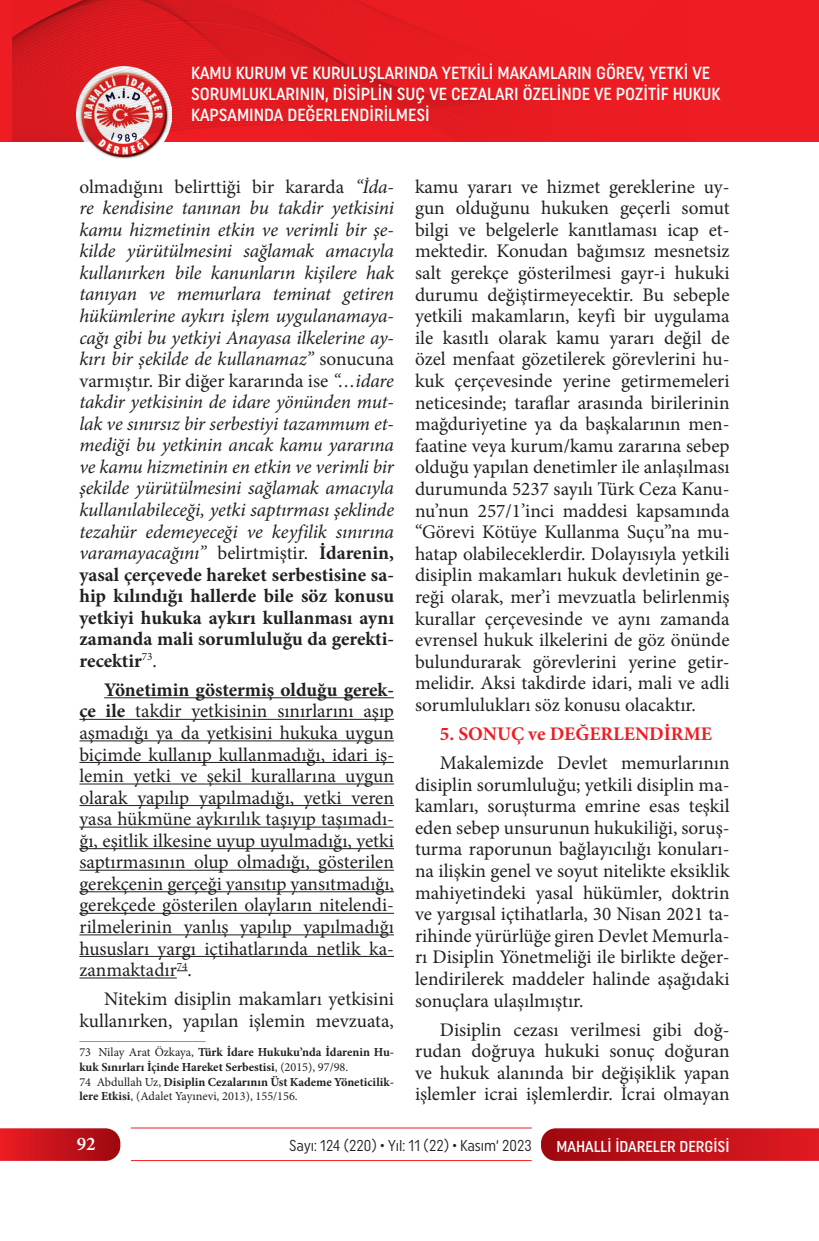
<style>
.page{position:relative;width:819px;height:1241px;background:#fff}
.page>*{position:absolute;margin:0;border:0;box-sizing:border-box;transform-origin:0 0}
.t1{font:19.25px/21.5px "Minion Pro";color:#231f20;text-align:justify}
.t2{font:italic 19.25px/21.5px "Minion Pro";letter-spacing:-.005em;color:#231f20;text-align:justify}
.t3{font:700 19.25px "Minion Pro";color:#ee1d23}
.t4{font:600 19.25px "Minion Pro";color:#fff}
.t5{font:500 17.5px/21px "Uniform Condensed";color:#fff}
.t6{font:15.75px "Uniform Condensed";color:#231f20;scale:.95 1}
.t7{font:500 15.75px "Uniform Condensed";color:#fff}
.t8{font:700 12.25px/14.7px "Minion Pro";color:#231f20}
.s1{font-style:normal}
.s2{font-weight:700;font-style:normal}
.s3{font-weight:700}
.s4{font-weight:400}
</style>
<div class="page">
<svg style="left:541px;top:1128px;width:278px;height:32px;background:#c0151d"></svg>
<svg style="left:0;top:1128px;width:120px;height:32px;background:#c61920"></svg>
<hr style="left:131px;top:1127px;width:400px;height:1px;background:#ee1d23">
<hr style="left:131px;top:1159px;width:400px;height:1px;background:#ee1d23">
<div style="left:0;top:0;width:819px;height:141px;background:#ee1d23"></div>
<img style="left:76px;top:141px;width:96px;height:18px">
<img style="left:13px;top:0;width:550px;height:141px">
<hr style="left:104px;top:697px;width:290px;height:1px;background:#231f20">
<hr style="left:79px;top:718px;width:315px;height:1px;background:#231f20">
<hr style="left:79px;top:740px;width:315px;height:1px;background:#231f20">
<hr style="left:79px;top:761px;width:315px;height:1px;background:#231f20">
<hr style="left:79px;top:783px;width:315px;height:1px;background:#231f20">
<hr style="left:79px;top:805px;width:315px;height:1px;background:#231f20">
<hr style="left:79px;top:826px;width:315px;height:1px;background:#231f20">
<hr style="left:79px;top:848px;width:315px;height:1px;background:#231f20">
<hr style="left:79px;top:869px;width:315px;height:1px;background:#231f20">
<hr style="left:79px;top:891px;width:315px;height:1px;background:#231f20">
<hr style="left:79px;top:912px;width:315px;height:1px;background:#231f20">
<hr style="left:79px;top:934px;width:315px;height:1px;background:#231f20">
<hr style="left:79px;top:955px;width:315px;height:1px;background:#231f20">
<hr style="left:79px;top:977px;width:98px;height:1px;background:#231f20">
<hr style="left:79px;top:1040px;width:126px;height:1px;background:#939598">
<p class="t5" style="left:191px;top:62px;width:531px">KAMU KURUM VE KURULUŞLARINDA YETKİLİ MAKAMLARIN GÖREV, YETKİ VE<br>SORUMLUKLARININ, DİSİPLİN SUÇ VE CEZALARI ÖZELİNDE VE POZİTİF HUKUK<br>KAPSAMINDA DEĞERLENDİRİLMESİ</p>
<p class="t2" style="left:79px;top:176px;width:316px"><span class="s1">olmadığını belirttiği bir kararda</span> “İda&shy;re kendisine tanınan bu takdir yetkisini kamu hizmetinin etkin ve verimli bir şe&shy;kilde yürütülmesini sağlamak amacıyla kullanırken bile kanunların kişilere hak tanıyan ve memurlara teminat getiren hükümlerine aykırı işlem uygulanamaya&shy;cağı gibi bu yetkiyi Anayasa ilkelerine ay&shy;kırı bir şekilde de kullanamaz” <span class="s1">sonucuna varmıştır. Bir diğer kararında ise</span> “…idare takdir yetkisinin de idare yönünden mut&shy;lak ve sınırsız bir serbestiyi tazammum et&shy;mediği bu yetkinin ancak kamu yararına ve kamu hizmetinin en etkin ve verimli bir şekilde yürütülmesini sağlamak amacıyla kullanılabileceği, yetki saptırması şeklinde tezahür edemeyeceği ve keyfilik sınırına varamayacağını” <span class="s1">belirtmiştir.</span> <span class="s2">İdarenin, yasal çerçevede hareket serbestisine sa&shy;hip kılındığı hallerde bile söz konusu yetkiyi hukuka aykırı kullanması aynı zamanda mali sorumluluğu da gerekti&shy;recektir</span><sup>73</sup><span class="s1">.</span></p>
<p class="t1" style="left:79px;top:679px;width:316px;text-indent:25px"><span class="s3">Yönetimin göstermiş olduğu gerek&shy;çe ile</span> takdir yetkisinin sınırlarını aşıp aşmadığı ya da yetkisini hukuka uygun biçimde kullanıp kullanmadığı, idari iş&shy;lemin yetki ve şekil kurallarına uygun olarak yapılıp yapılmadığı, yetki veren yasa hükmüne aykırılık taşıyıp taşımadı&shy;ğı, eşitlik ilkesine uyup uyulmadığı, yetki saptırmasının olup olmadığı, gösterilen gerekçenin gerçeği yansıtıp yansıtmadığı, gerekçede gösterilen olayların nitelendi&shy;rilmelerinin yanlış yapılıp yapılmadığı hususları yargı içtihatlarında netlik ka&shy;zanmaktadır<sup>74</sup>.</p>
<p class="t1" style="left:79px;top:988px;width:316px;text-align:right">Nitekim disiplin makamları yetkisini kullanırken, yapılan işlemin mevzuata,</p>
<p class="t8" style="left:79px;top:1044px;width:316px"><span class="s4">73 Nilay Arat Özkaya,</span> Türk İdare Hukuku’nda İdarenin Hu&shy;kuk Sınırları İçinde Hareket Serbestisi<span class="s4">, (2015), 97/98.<br>74 Abdullah Uz,</span> Disiplin Cezalarının Üst Kademe Yöneticilik&shy;lere Etkisi<span class="s4">, (Adalet Yayınevi, 2013), 155/156.</span></p>
<p class="t1" style="left:415px;top:176px;width:316px">kamu yararı ve hizmet gereklerine uy&shy;gun olduğunu hukuken geçerli somut bilgi ve belgelerle kanıtlaması icap et&shy;mektedir. Konudan bağımsız mesnetsiz salt gerekçe gösterilmesi gayr-i hukuki durumu değiştirmeyecektir. Bu sebeple yetkili makamların, keyfi bir uygulama ile kasıtlı olarak kamu yararı değil de özel menfaat gözetilerek görevlerini hu&shy;kuk çerçevesinde yerine getirmemeleri neticesinde; taraflar arasında birilerinin mağduriyetine ya da başkalarının men&shy;faatine veya kurum/kamu zararına sebep olduğu yapılan denetimler ile anlaşılması durumunda 5237 sayılı Türk Ceza Kanu&shy;nu’nun 257/1’inci maddesi kapsamında “Görevi Kötüye Kullanma Suçu”na mu&shy;hatap olabileceklerdir. Dolayısıyla yetkili disiplin makamları hukuk devletinin ge&shy;reği olarak, mer’i mevzuatla belirlenmiş kurallar çerçevesinde ve aynı zamanda evrensel hukuk ilkelerini de göz önünde bulundurarak görevlerini yerine getir&shy;melidir. Aksi takdirde idari, mali ve adli sorumlulukları söz konusu olacaktır.</p>
<p class="t3" style="left:440px;top:720px;width:273px">5. SONUÇ ve DEĞERLENDİRME</p>
<p class="t1" style="left:415px;top:752px;width:316px;text-indent:25px">Makalemizde Devlet memurlarının disiplin sorumluluğu; yetkili disiplin ma&shy;kamları, soruşturma emrine esas teşkil eden sebep unsurunun hukukiliği, soruş&shy;turma raporunun bağlayıcılığı konuları&shy;na ilişkin genel ve soyut nitelikte eksiklik mahiyetindeki yasal hükümler, doktrin ve yargısal içtihatlarla, 30 Nisan 2021 ta&shy;rihinde yürürlüğe giren Devlet Memurla&shy;rı Disiplin Yönetmeliği ile birlikte değer&shy;lendirilerek maddeler halinde aşağıdaki sonuçlara ulaşılmıştır.</p>
<p class="t1" style="left:415px;top:1018px;width:316px;text-indent:25px">Disiplin cezası verilmesi gibi doğ&shy;rudan doğruya hukuki sonuç doğuran ve hukuk alanında bir değişiklik yapan işlemler icrai işlemlerdir. İcrai olmayan</p>
<p class="t4" style="left:77px;top:1130px;width:20px">92</p>
<p class="t6" style="left:289px;top:1136px;width:257px">Sayı: 124 (220) • Yıl: 11 (22) • Kasım‘ 2023</p>
<p class="t7" style="left:556px;top:1136px;width:175px">MAHALLİ İDARELER DERGİSİ</p>
</div>
